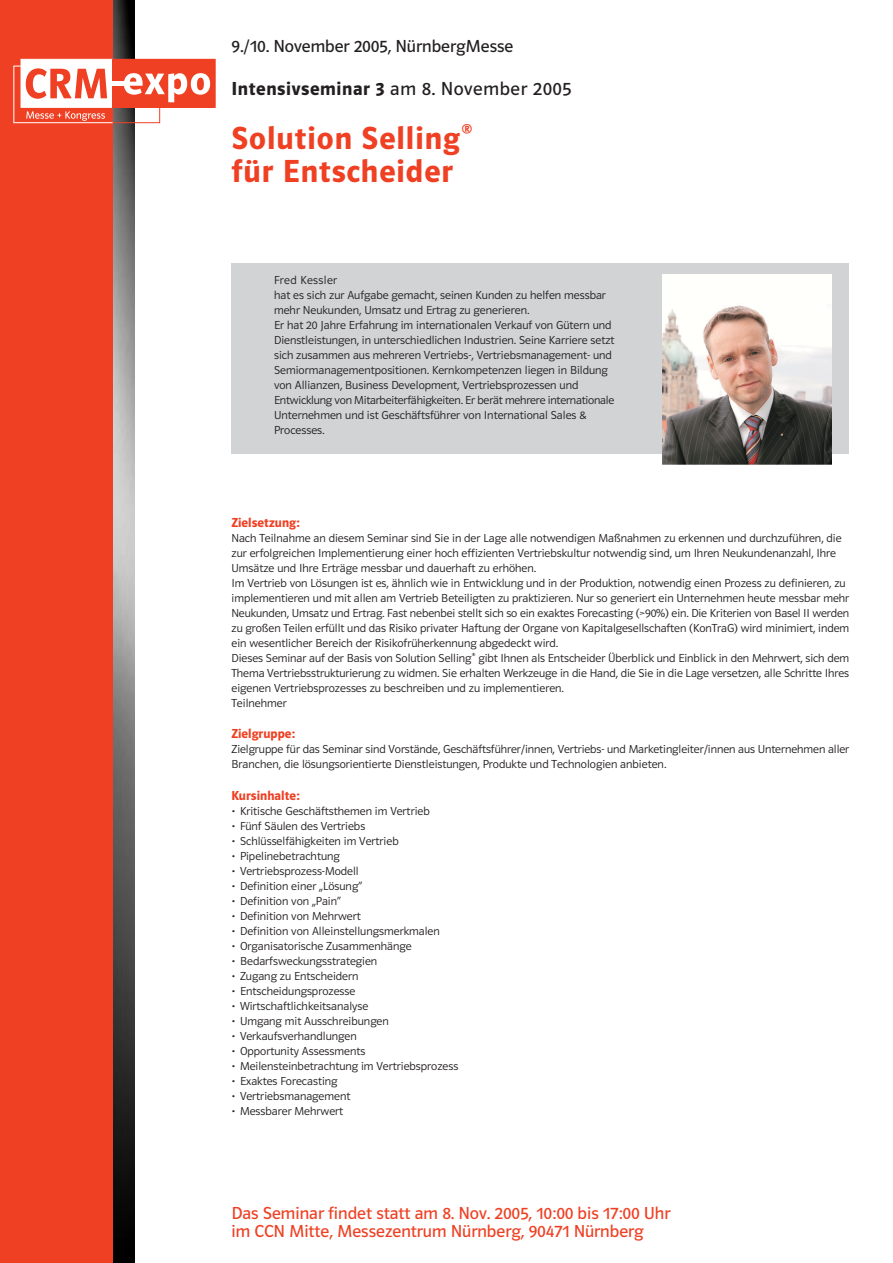
<style>
.page{position:relative;width:893px;height:1263px;background:#fff}
.page>*{position:absolute;margin:0;border:0;box-sizing:border-box;transform-origin:0 0}
.t1{font:33px/33px "Polo 22 K Hfett";letter-spacing:.03em;color:#ef4023}
.t2{font:19.5px "Polo 22 K Hfett";letter-spacing:.03em;color:#231f20}
.t3{font:18px/18px "Polo 22 K Buch";color:#ef4023}
.t4{font:18px "Polo 22 K Buch";color:#231f20}
.t5{font:13.5px "Polo 22 K Hfett";color:#ef4023}
.t6{font:12px/15px "Polo 22 K Leicht";color:#231f20}
.s1{font-family:"Polo 22 K Buch"}
</style>
<div class="page">
<img style="left:113px;top:0;width:21px;height:1263px">
<div style="left:0;top:0;width:113px;height:1263px;background:#ef4023"></div>
<div style="left:21px;top:59px;width:92px;height:49px;background:#fff;border:1px solid #fff"></div>
<div style="left:113px;top:59px;width:102px;height:48px;background:#ef4023"></div>
<svg style="left:13px;top:65px;width:197px;height:58px"></svg>
<div style="left:231px;top:263px;width:618px;height:190px;background:#d1d3d4"></div>
<img style="left:662px;top:275px;width:169px;height:190px">
<h3 class="t4" style="left:231px;top:39px;width:283px">9./10. November 2005, NürnbergMesse</h3>
<h2 class="t2" style="left:231px;top:81px;width:341px">Intensivseminar 3 <span class="s1">am 8. November 2005</span></h2>
<h1 class="t1" style="left:231px;top:124px;width:243px">Solution Selling® für Entscheider</h1>
<p class="t6" style="left:274px;top:273px;width:342px">Fred Kessler<br>hat es sich zur Aufgabe gemacht, seinen Kunden zu helfen messbar mehr Neukunden, Umsatz und Ertrag zu generieren.<br>Er hat 20 Jahre Erfahrung im internationalen Verkauf von Gütern und Dienstleistungen, in unterschiedlichen Industrien. Seine Karriere setzt sich zusammen aus mehreren Vertriebs-, Vertriebsmanagement- und Semiormanagementpositionen. Kernkompetenzen liegen in Bildung von Allianzen, Business Development, Vertriebsprozessen und Entwicklung von Mitarbeiterfähigkeiten. Er berät mehrere internationale Unternehmen und ist Geschäftsführer von International Sales &amp; Processes.</p>
<p class="t5" style="left:231px;top:517px;width:70px">Zielsetzung:</p>
<p class="t6" style="left:231px;top:531px;width:619px">Nach Teilnahme an diesem Seminar sind Sie in der Lage alle notwendigen Maßnahmen zu erkennen und durchzuführen, die zur erfolgreichen Implementierung einer hoch effizienten Vertriebskultur notwendig sind, um Ihren Neukundenanzahl, Ihre Umsätze und Ihre Erträge messbar und dauerhaft zu erhöhen.<br>Im Vertrieb von Lösungen ist es, ähnlich wie in Entwicklung und in der Produktion, notwendig einen Prozess zu definieren, zu implementieren und mit allen am Vertrieb Beteiligten zu praktizieren. Nur so generiert ein Unternehmen heute messbar mehr Neukunden, Umsatz und Ertrag. Fast nebenbei stellt sich so ein exaktes Forecasting (&gt;90%) ein. Die Kriterien von Basel II werden zu großen Teilen erfüllt und das Risiko privater Haftung der Organe von Kapitalgesellschaften (KonTraG) wird minimiert, indem ein wesentlicher Bereich der Risikofrüherkennung abgedeckt wird.<br>Dieses Seminar auf der Basis von Solution Selling® gibt Ihnen als Entscheider Überblick und Einblick in den Mehrwert, sich dem Thema Vertriebsstrukturierung zu widmen. Sie erhalten Werkzeuge in die Hand, die Sie in die Lage versetzen, alle Schritte Ihres eigenen Vertriebsprozesses zu beschreiben und zu implementieren.<br>Teilnehmer</p>
<p class="t5" style="left:231px;top:729px;width:65px">Zielgruppe:</p>
<p class="t6" style="left:231px;top:743px;width:619px">Zielgruppe für das Seminar sind Vorstände, Geschäftsführer/innen, Vertriebs- und Marketingleiter/innen aus Unternehmen aller<br>Branchen, die lösungsorientierte Dienstleistungen, Produkte und Technologien anbieten.</p>
<p class="t5" style="left:231px;top:791px;width:70px">Kursinhalte:</p>
<p class="t6" style="left:231px;top:805px;width:200px">• Kritische Geschäftsthemen im Vertrieb</p>
<p class="t6" style="left:231px;top:820px;width:135px">• Fünf Säulen des Vertriebs</p>
<p class="t6" style="left:231px;top:835px;width:169px">• Schlüsselfähigkeiten im Vertrieb</p>
<p class="t6" style="left:231px;top:850px;width:110px">• Pipelinebetrachtung</p>
<p class="t6" style="left:231px;top:865px;width:129px">• Vertriebsprozess-Modell</p>
<p class="t6" style="left:231px;top:880px;width:132px">• Definition einer „Lösung“</p>
<p class="t6" style="left:231px;top:895px;width:111px">• Definition von „Pain“</p>
<p class="t6" style="left:231px;top:910px;width:131px">• Definition von Mehrwert</p>
<p class="t6" style="left:231px;top:925px;width:210px">• Definition von Alleinstellungsmerkmalen</p>
<p class="t6" style="left:231px;top:940px;width:181px">• Organisatorische Zusammenhänge</p>
<p class="t6" style="left:231px;top:955px;width:147px">• Bedarfsweckungsstrategien</p>
<p class="t6" style="left:231px;top:970px;width:128px">• Zugang zu Entscheidern</p>
<p class="t6" style="left:231px;top:985px;width:125px">• Entscheidungsprozesse</p>
<p class="t6" style="left:231px;top:1000px;width:138px">• Wirtschaftlichkeitsanalyse</p>
<p class="t6" style="left:231px;top:1015px;width:159px">• Umgang mit Ausschreibungen</p>
<p class="t6" style="left:231px;top:1030px;width:127px">• Verkaufsverhandlungen</p>
<p class="t6" style="left:231px;top:1045px;width:135px">• Opportunity Assessments</p>
<p class="t6" style="left:231px;top:1060px;width:228px">• Meilensteinbetrachtung im Vertriebsprozess</p>
<p class="t6" style="left:231px;top:1075px;width:107px">• Exaktes Forecasting</p>
<p class="t6" style="left:231px;top:1090px;width:120px">• Vertriebsmanagement</p>
<p class="t6" style="left:231px;top:1105px;width:113px">• Messbarer Mehrwert</p>
<h3 class="t3" style="left:231px;top:1205px;width:440px">Das Seminar findet statt am 8. Nov. 2005, 10:00 bis 17:00 Uhr im CCN Mitte, Messezentrum Nürnberg, 90471 Nürnberg</h3>
</div>
